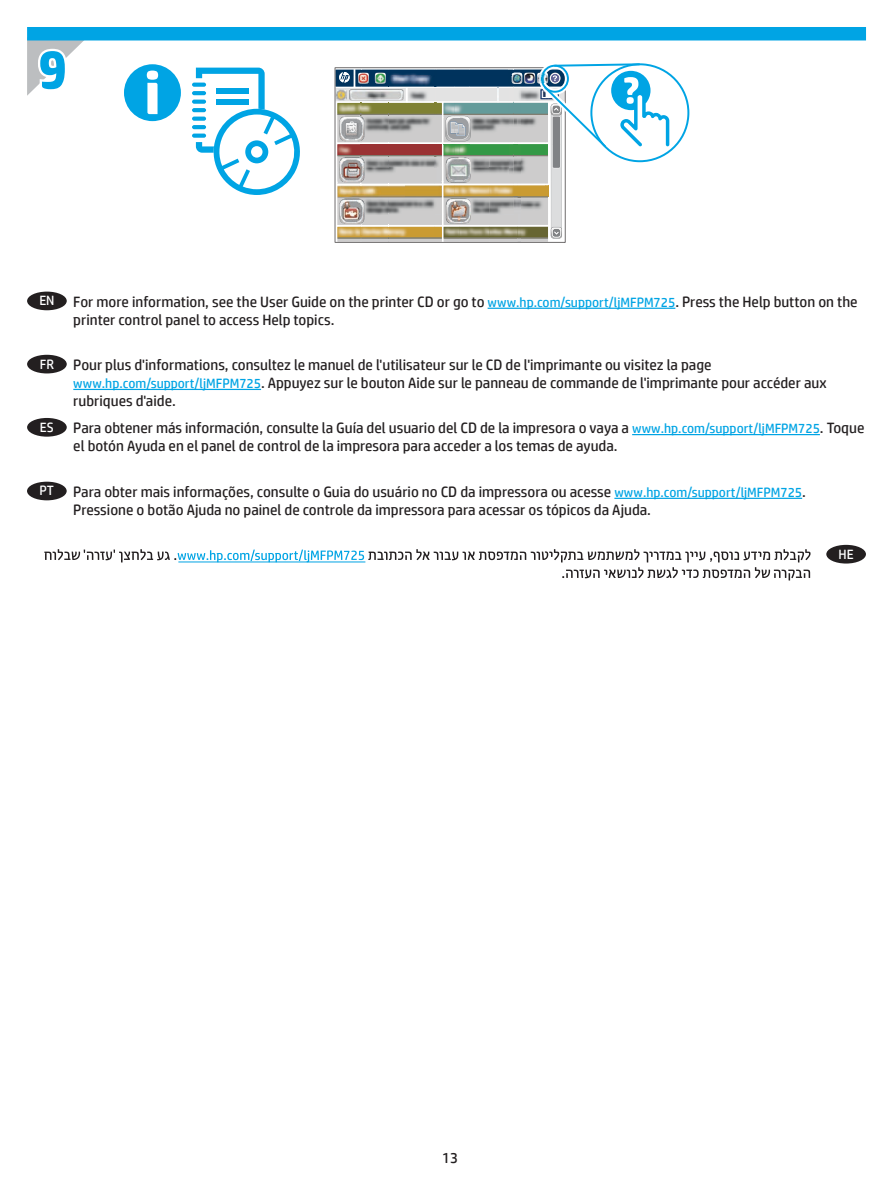
<style>
.page{position:relative;width:893px;height:1188px;background:#fff}
.page>*{position:absolute;margin:0;border:0;box-sizing:border-box;transform-origin:0 0}
.t1{font:700 54px "HP Simplified";color:#00a4e4}
.t2{font:15px/18px "HP Simplified";color:#231f20}
.t3{font:13.5px "HP Simplified";color:#fff}
.s1{font-size:13.5px;color:#fff}
.s2{font-size:13.5px;color:#00a4e4}
</style>
<div class="page">
<div style="left:27px;top:292px;width:40px;height:18px;background:#231f20;border-radius:50%"></div>
<hr style="left:487px;top:308px;width:188px;height:1px;background:#00a4e4">
<div style="left:27px;top:355px;width:40px;height:18px;background:#231f20;border-radius:50%"></div>
<hr style="left:73px;top:389px;width:188px;height:1px;background:#00a4e4">
<div style="left:27px;top:418px;width:40px;height:19px;background:#231f20;border-radius:50%"></div>
<hr style="left:632px;top:434px;width:187px;height:1px;background:#00a4e4">
<div style="left:825px;top:545px;width:40px;height:19px;background:#231f20;border-radius:50%"></div>
<svg style="left:44px;top:549px;width:766px;height:31px"></svg>
<hr style="left:178px;top:562px;width:187px;height:1px;background:#00a4e4">
<div style="left:27px;top:27px;width:838px;height:13px;background:#00a4e4"></div>
<svg style="left:27px;top:37px;width:60px;height:59px"></svg>
<svg style="left:192px;top:83px;width:14px;height:4px"></svg>
<svg style="left:192px;top:91px;width:14px;height:4px"></svg>
<svg style="left:192px;top:100px;width:14px;height:4px"></svg>
<svg style="left:192px;top:108px;width:14px;height:4px"></svg>
<svg style="left:192px;top:117px;width:14px;height:4px"></svg>
<svg style="left:192px;top:125px;width:14px;height:4px"></svg>
<svg style="left:192px;top:134px;width:14px;height:4px"></svg>
<svg style="left:196px;top:68px;width:104px;height:127px"></svg>
<svg style="left:124px;top:64px;width:57px;height:57px"></svg>
<svg style="left:334px;top:63px;width:356px;height:180px"></svg>
<img style="left:336px;top:73px;width:69px;height:151px">
<img style="left:497px;top:73px;width:50px;height:30px">
<img style="left:405px;top:157px;width:65px;height:67px">
<div style="left:27px;top:482px;width:40px;height:18px;background:#231f20;border-radius:50%"></div>
<hr style="left:614px;top:498px;width:187px;height:1px;background:#00a4e4">
<h1 class="t1" style="left:38px;top:34px;width:30px">9</h1>
<p class="t2" style="left:73px;top:292px;width:785px;text-indent:-34px"><span class="s1">EN</span> For more information, see the User Guide on the printer CD or go to <span class="s2">www.hp.com/support/ljMFPM725</span>. Press the Help button on the printer control panel to access Help topics.</p>
<p class="t3" style="left:40px;top:355px;width:16px">FR</p>
<p class="t2" style="left:73px;top:356px;width:754px">Pour plus d'informations, consultez le manuel de l'utilisateur sur le CD de l'imprimante ou visitez la page <span class="s2">www.hp.com/support/ljMFPM725</span>. Appuyez sur le bouton Aide sur le panneau de commande de l'imprimante pour accéder aux rubriques d'aide.</p>
<p class="t3" style="left:40px;top:418px;width:15px">ES</p>
<p class="t2" style="left:73px;top:419px;width:792px">Para obtener más información, consulte la Guía del usuario del CD de la impresora o vaya a <span class="s2">www.hp.com/support/ljMFPM725</span>. Toque el botón Ayuda en el panel de control de la impresora para acceder a los temas de ayuda.</p>
<p class="t3" style="left:40px;top:482px;width:16px">PT</p>
<p class="t2" style="left:73px;top:483px;width:733px">Para obter mais informações, consulte o Guia do usuário no CD da impressora ou acesse <span class="s2">www.hp.com/support/ljMFPM725</span>.<br>Pressione o botão Ajuda no painel de controle da impressora para acessar os tópicos da Ajuda.</p>
<p class="t3" style="left:838px;top:545px;width:17px">HE</p>
<p class="t2" style="left:442px;top:1149px;width:18px">13</p>
</div>
